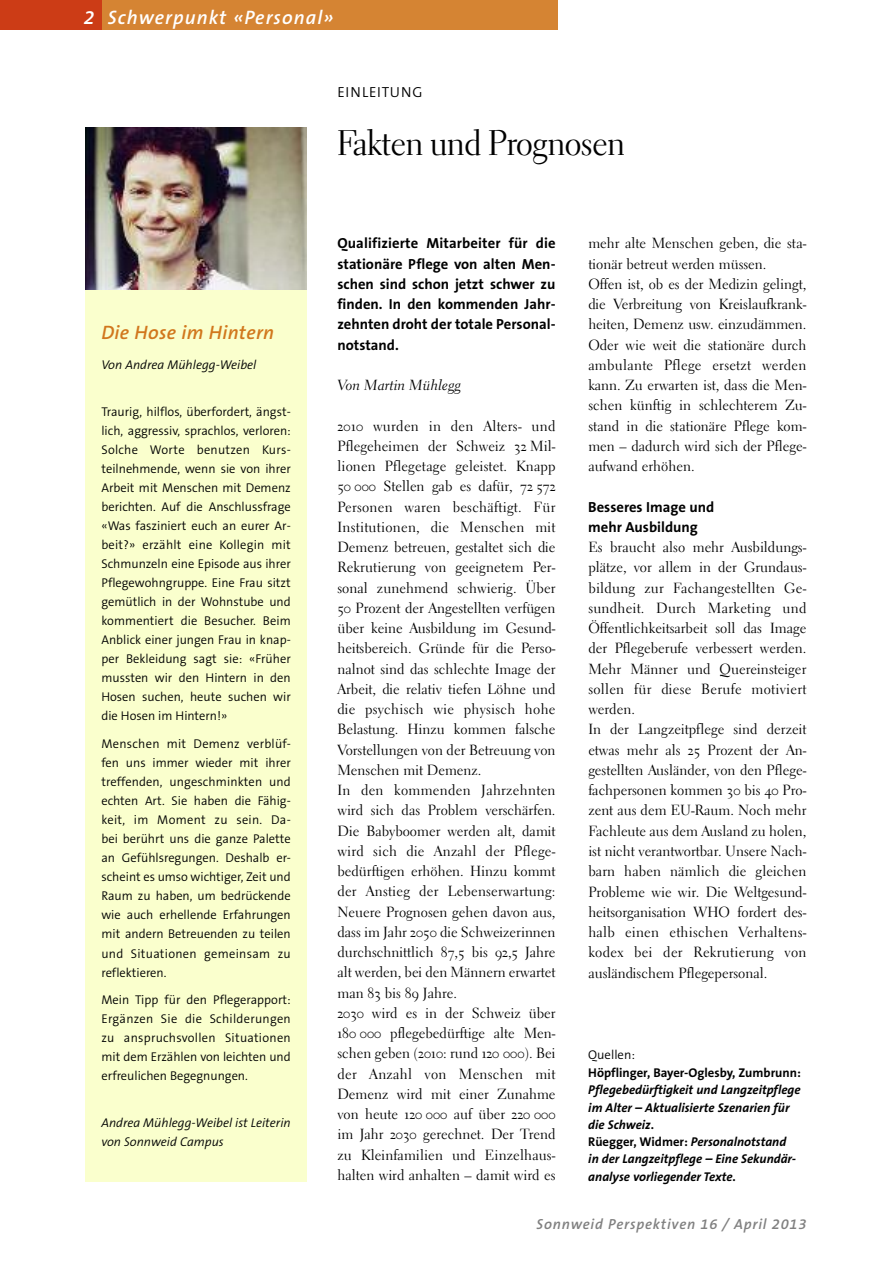
<style>
.page{position:relative;width:893px;height:1263px;background:#fff}
.page>*{position:absolute;margin:0;border:0;box-sizing:border-box;transform-origin:0 0}
.t1{font:36px "Electra LT Display";letter-spacing:.015em;color:#000}
.t2{font:italic 600 19.5px "The Sans B6";letter-spacing:.055em;color:#fff}
.t3{font:italic 600 19.5px "The Sans B6";letter-spacing:.015em;color:#d1771d}
.t4{font:14.7px/20.2px "Electra LH Regular Os F";color:#000}
.t5{font:700 14.7px/20.2px "The Sans B7";color:#000}
.t6{font:italic 600 14.7px "The Sans B6";letter-spacing:.055em;color:#808080}
.t7{font:14.7px "Electra LT Cursive";color:#000}
.t8{font:300 14.7px "The Sans B4";letter-spacing:.055em;color:#000}
.t9{font:300 12.75px/19px "The Sans B4";color:#000;text-align:justify}
.t10{font:italic 700 12.75px/17.2px "The Sans B7";color:#000}
.t11{font:italic 300 12.75px/19px "The Sans B4";color:#000}
.t12{font:700 12.75px "The Sans B7";color:#000}
.s1{font-style:normal}
</style>
<div class="page">
<div style="left:85px;top:0;width:472px;height:30px;background:#d58433"></div>
<div style="left:0;top:0;width:102px;height:30px;background:#cc3c16"></div>
<div style="left:85px;top:128px;width:221px;height:1053px;background:#faffcd"></div>
<img style="left:85px;top:128px;width:221px;height:162px">
<h2 class="t2" style="left:84px;top:8px;width:251px">2 Schwerpunkt «Personal»</h2>
<p class="t8" style="left:337px;top:85px;width:86px">EINLEITUNG</p>
<h2 class="t3" style="left:101px;top:322px;width:174px">Die Hose im Hintern</h2>
<p class="t11" style="left:101px;top:356px;width:157px">Von Andrea Mühlegg-Weibel</p>
<p class="t9" style="left:101px;top:402px;width:191px">Traurig, hilflos, überfordert, ängst&shy;lich, aggressiv, sprachlos, verloren:<br>Solche Worte benutzen Kurs&shy;teilnehmende, wenn sie von ihrer Arbeit mit Menschen mit Demenz berichten. Auf die Anschlussfrage «Was fasziniert euch an eurer Ar&shy;beit?» erzählt eine Kollegin mit Schmunzeln eine Episode aus ihrer Pflegewohngruppe. Eine Frau sitzt gemütlich in der Wohnstube und kommentiert die Besucher. Beim Anblick einer jungen Frau in knap&shy;per Bekleidung sagt sie: «Früher mussten wir den Hintern in den Hosen suchen, heute suchen wir die Hosen im Hintern!»</p>
<p class="t9" style="left:101px;top:734px;width:191px">Menschen mit Demenz verblüf&shy;fen uns immer wieder mit ihrer treffenden, ungeschminkten und echten Art. Sie haben die Fähig&shy;keit, im Moment zu sein. Da&shy;bei berührt uns die ganze Palette an Gefühlsregungen. Deshalb er&shy;scheint es umso wichtiger, Zeit und Raum zu haben, um bedrückende wie auch erhellende Erfahrungen mit andern Betreuenden zu teilen und Situationen gemeinsam zu reflektieren.</p>
<p class="t9" style="left:101px;top:991px;width:191px">Mein Tipp für den Pflegerapport:<br>Ergänzen Sie die Schilderungen zu anspruchsvollen Situationen mit dem Erzählen von leichten und erfreulichen Begegnungen.</p>
<p class="t11" style="left:101px;top:1113px;width:191px">Andrea Mühlegg-Weibel ist Leiterin von Sonnweid Campus</p>
<h1 class="t1" style="left:337px;top:129px;width:289px">Fakten und Prognosen</h1>
<p class="t4" style="left:588px;top:235px;width:220px">mehr alte Menschen geben, die sta&shy;tionär betreut werden müssen.<br>Offen ist, ob es der Medizin gelingt, die Verbreitung von Kreislaufkrank&shy;heiten, Demenz usw. einzudämmen.<br>Oder wie weit die stationäre durch ambulante Pflege ersetzt werden kann. Zu erwarten ist, dass die Men&shy;schen künftig in schlechterem Zu&shy;stand in die stationäre Pflege kom&shy;men – dadurch wird sich der Pflege&shy;aufwand erhöhen.</p>
<p class="t5" style="left:588px;top:497px;width:127px">Besseres Image und mehr Ausbildung</p>
<p class="t4" style="left:588px;top:538px;width:220px">Es braucht also mehr Ausbildungs&shy;plätze, vor allem in der Grundaus&shy;bildung zur Fachangestellten Ge&shy;sundheit. Durch Marketing und Öffentlichkeitsarbeit soll das Image der Pflegeberufe verbessert werden.<br>Mehr Männer und Quereinsteiger sollen für diese Berufe motiviert werden.<br>In der Langzeitpflege sind derzeit etwas mehr als 25 Prozent der An&shy;gestellten Ausländer, von den Pflege&shy;fachpersonen kommen 30 bis 40 Pro&shy;zent aus dem EU-Raum. Noch mehr Fachleute aus dem Ausland zu holen, ist nicht verantwortbar. Unsere Nach&shy;barn haben nämlich die gleichen Probleme wie wir. Die Weltgesund&shy;heitsorganisation WHO fordert des&shy;halb einen ethischen Verhaltens&shy;kodex bei der Rekrutierung von ausländischem Pflegepersonal.</p>
<p class="t5" style="left:337px;top:234px;width:220px;text-align:justify">Qualifizierte Mitarbeiter für die stationäre Pflege von alten Men&shy;schen sind schon jetzt schwer zu finden. In den kommenden Jahr&shy;zehnten droht der totale Personal&shy;notstand.</p>
<p class="t7" style="left:337px;top:379px;width:125px">Von Martin Mühlegg</p>
<p class="t4" style="left:337px;top:417px;width:220px">2010 wurden in den Alters- und Pflegeheimen der Schweiz 32 Mil&shy;lionen Pflegetage geleistet. Knapp 50 000 Stellen gab es dafür, 72 572<br>Personen waren beschäftigt. Für Institutionen, die Menschen mit Demenz betreuen, gestaltet sich die Rekrutierung von geeignetem Per&shy;sonal zunehmend schwierig. Über 50 Prozent der Angestellten verfügen über keine Ausbildung im Gesund&shy;heitsbereich. Gründe für die Perso&shy;nalnot sind das schlechte Image der Arbeit, die relativ tiefen Löhne und die psychisch wie physisch hohe Belastung. Hinzu kommen falsche Vorstellungen von der Betreuung von Menschen mit Demenz.<br>In den kommenden Jahrzehnten wird sich das Problem verschärfen.<br>Die Babyboomer werden alt, damit wird sich die Anzahl der Pflege&shy;bedürftigen erhöhen. Hinzu kommt der Anstieg der Lebenserwartung:<br>Neuere Prognosen gehen davon aus, dass im Jahr 2050 die Schweizerinnen durchschnittlich 87,5 bis 92,5 Jahre alt werden, bei den Männern erwartet man 83 bis 89 Jahre.<br>2030 wird es in der Schweiz über 180 000 pflegebedürftige alte Men&shy;schen geben (2010: rund 120 000). Bei der Anzahl von Menschen mit Demenz wird mit einer Zunahme von heute 120 000 auf über 220 000 im Jahr 2030 gerechnet. Der Trend zu Kleinfamilien und Einzelhaus&shy;halten wird anhalten – damit wird es</p>
<p class="t6" style="left:537px;top:1217px;width:271px">Sonnweid Perspektiven 16 / April 2013</p>
<p class="t9" style="left:588px;top:1045px;width:48px">Quellen:</p>
<p class="t12" style="left:588px;top:1066px;width:214px">Höpflinger, Bayer-Oglesby, Zumbrunn:</p>
<p class="t10" style="left:588px;top:1082px;width:214px">Pflegebedürftigkeit und Langzeitpflege im Alter – Aktualisierte Szenarien für die Schweiz<span class="s1">.<br>Rüegger, Widmer:</span> Personalnotstand<br>in der Langzeitpflege – Eine Sekundär&shy;analyse vorliegender Texte<span class="s1">.</span></p>
</div>
